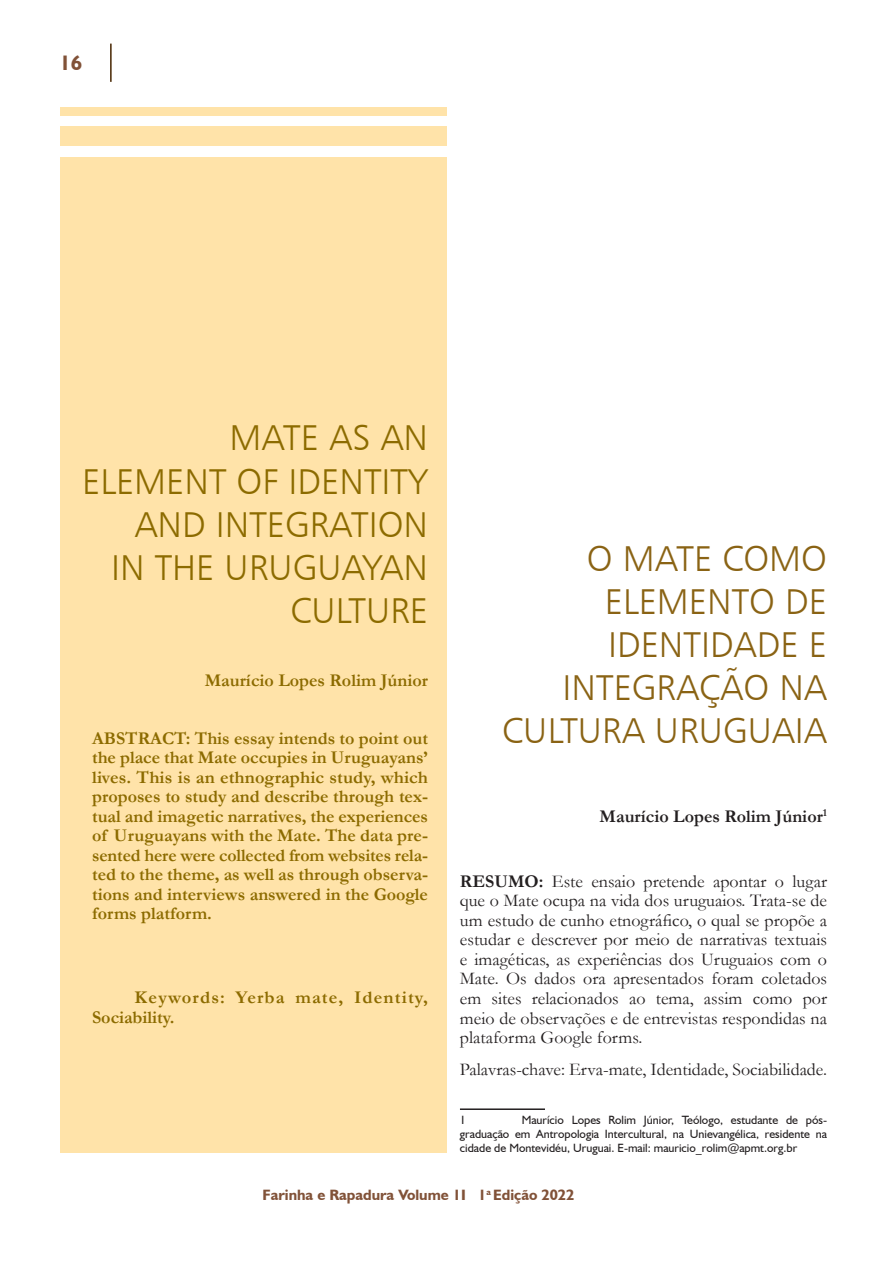
<style>
.page{position:relative;width:893px;height:1263px;background:#fff}
.page>*{position:absolute;margin:0;border:0;box-sizing:border-box;transform-origin:0 0}
.t1{font:36px/43.2px "Humanist 777 BT Light B";color:#8c6b00;text-align:right}
.t2{font:36px/43.2px "Humanist 777 BT Light B";color:#8a6314;text-align:right}
.t3{font:700 21px "Humanist 521 BT";color:#815238}
.t4{font:18px/19.5px "Garamond";color:#231f20;text-align:justify}
.Estilo_paragr_Básico{font:700 18px/19.5px "Garamond";color:#8c6b00;text-align:justify}
.Estilo_paragr_Básico-2{font:700 18px/19.5px "Garamond";letter-spacing:.06em;color:#8c6b00}
.t5{font:700 18px "Garamond";color:#231f20}
.t6{font:700 15px "Humanist 521 BT";color:#815238}
.t7{font:12px/14.4px "Humanist 521 BT";color:#231f20;text-align:justify}
.s1{font-weight:700}
</style>
<div class="page">
<hr style="left:110px;top:44px;width:2px;height:38px;background:#472500">
<div style="left:60px;top:157px;width:386px;height:995px;background:#ffe3a9"></div>
<hr style="left:460px;top:1108px;width:85px;height:2px;background:#231f20">
<div style="left:60px;top:126px;width:386px;height:20px;background:#ffe3a9"></div>
<div style="left:60px;top:107px;width:386px;height:9px;background:#ffe3a9"></div>
<p class="t3" style="left:60px;top:50px;width:24px">16</p>
<p class="t1" style="left:82px;top:416px;width:347px">MATE AS AN<br>ELEMENT OF IDENTITY<br>AND INTEGRATION<br>IN THE URUGUAYAN<br>CULTURE</p>
<p class="Estilo_paragr_Básico" style="left:205px;top:670px;width:225px">Maurício Lopes Rolim Júnior</p>
<p class="Estilo_paragr_Básico" style="left:92px;top:728px;width:337px">ABSTRACT: This essay intends to point out the place that Mate occupies in Uruguayans’ lives. This is an ethnographic study, which proposes to study and describe through tex&shy;tual and imagetic narratives, the experiences of Uruguayans with the Mate. The data pre&shy;sented here were collected from websites rela&shy;ted to the theme, as well as through observa&shy;tions and interviews answered in the Google forms platform.</p>
<p class="Estilo_paragr_Básico-2" style="left:92px;top:988px;width:337px;text-indent:43px">Keywords: Yerba mate, Identity,<br>Sociability.</p>
<p class="t2" style="left:502px;top:536px;width:326px">O MATE COMO<br>ELEMENTO DE<br>IDENTIDADE E<br>INTEGRAÇÃO NA<br>CULTURA URUGUAIA</p>
<p class="t5" style="left:600px;top:804px;width:229px">Maurício Lopes Rolim Júnior<sup>1</sup></p>
<p class="t4" style="left:460px;top:871px;width:369px"><span class="s1">RESUMO:</span> Este ensaio pretende apontar o lugar que o Mate ocupa na vida dos uruguaios. Trata-se de um estudo de cunho etnográfico, o qual se propõe a estudar e descrever por meio de narrativas textuais e imagéticas, as experiências dos Uruguaios com o Mate. Os dados ora apresentados foram coletados em sites relacionados ao tema, assim como por meio de observações e de entrevistas respondidas na plataforma Google forms.</p>
<p class="t4" style="left:460px;top:1059px;width:369px">Palavras-chave: Erva-mate, Identidade, Sociabilidade.</p>
<p class="t7" style="left:460px;top:1112px;width:8px">1</p>
<p class="t7" style="left:460px;top:1112px;width:369px;text-indent:62px">Maurício Lopes Rolim Júnior, Teólogo, estudante de pós&shy;graduação em Antropologia Intercultural, na Unievangélica, residente na cidade de Montevidéu, Uruguai. E-mail: mauricio_rolim@apmt.org.br</p>
<p class="t6" style="left:263px;top:1185px;width:313px">Farinha e Rapadura Volume 1I 1<sup>a</sup> Edição 2022</p>
</div>
